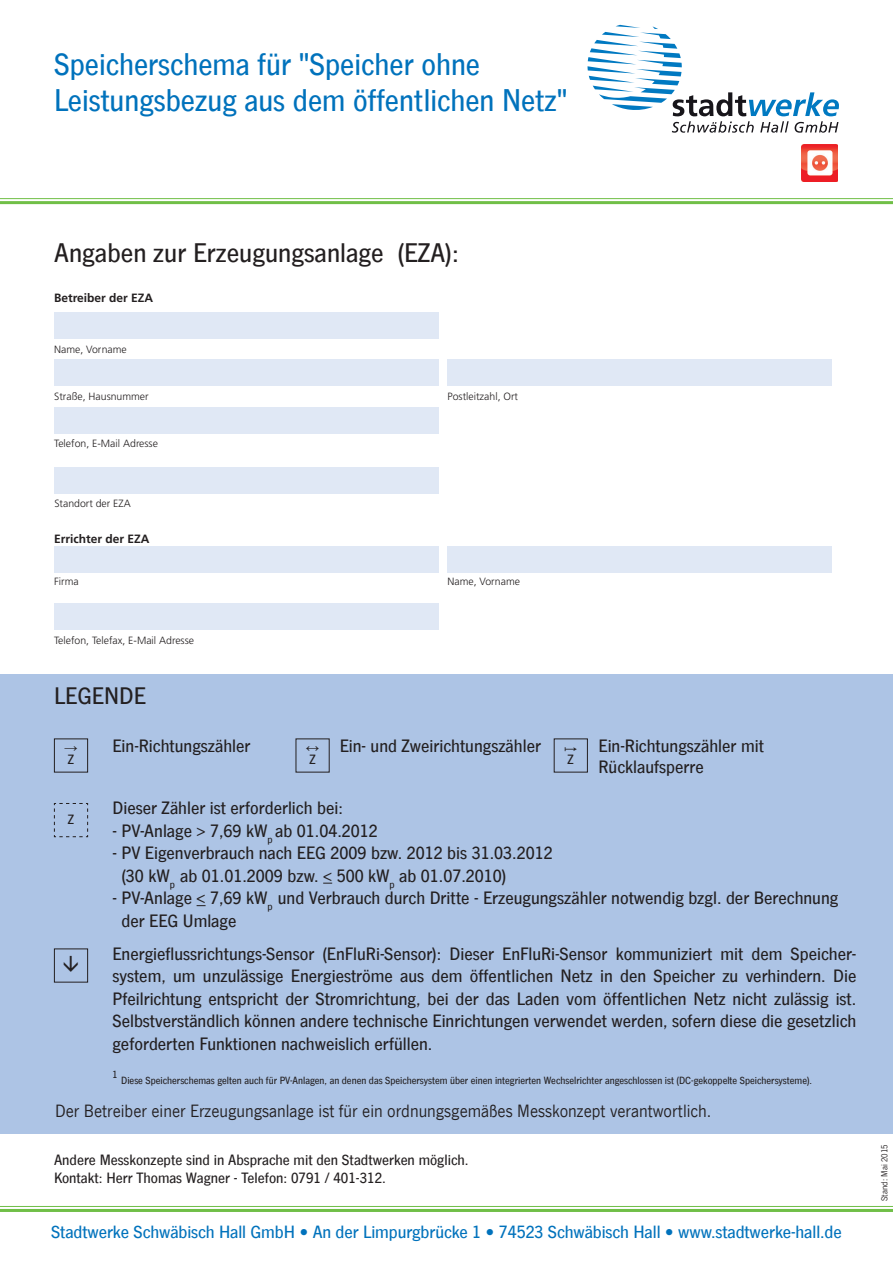
<style>
.page{position:relative;width:893px;height:1263px;background:#fff}
.page>*{position:absolute;margin:0;border:0;box-sizing:border-box;transform-origin:0 0}
.t1{font:500 31.8px/36px "News Gothic Com";color:#0072bc;scale:.96 1}
.t2{font:500 27.3px "News Gothic Com";color:#231f20}
.t3{font:500 24.3px "News Gothic Com";color:#231f20}
.t4{font:500 18.15px/22.5px "News Gothic Com";color:#231f20}
.t5{font:500 18px "News Gothic Com";letter-spacing:-.005em;color:#0072bc}
.t6{font:18px "News Gothic Com";color:#231f20}
.t7{font:16.65px "Lucida Sans Unicode";color:#231f20}
.t8{font:500 15.15px/18px "News Gothic Com";color:#231f20}
.t9{font:500 13.65px "News Gothic Com";color:#231f20}
.t10{font:500 13.65px "Franklin Gothic";color:#231f20}
.t11{font:700 12px "Frutiger CE";color:#231f20}
.t12{font:500 10.65px "News Gothic Com";color:#231f20;scale:.96 1}
.t13{font:300 10.5px "Frutiger";color:#231f20}
.t14{font:500 10.5px "News Gothic Com";color:#231f20;scale:.96 1}
.t15{font:9px "News Gothic Com";color:#231f20}
</style>
<div class="page">
<svg style="left:587px;top:25px;width:252px;height:108px"></svg>
<hr style="left:0;top:198px;width:893px;height:1px;background:#70bf47">
<hr style="left:0;top:201px;width:893px;height:3px;background:#70bf47">
<hr style="left:0;top:1206px;width:893px;height:1px;background:#70bf47">
<hr style="left:0;top:1209px;width:893px;height:3px;background:#70bf47">
<img style="left:801px;top:145px;width:37px;height:37px">
<div style="left:0;top:674px;width:893px;height:459px;background:#adc4e5"></div>
<div style="left:54px;top:738px;width:34px;height:34px;border:1px solid #231f20"></div>
<svg style="left:54px;top:803px;width:34px;height:34px"></svg>
<div style="left:54px;top:948px;width:34px;height:34px;border:1px solid #231f20"></div>
<div style="left:54px;top:360px;width:385px;height:26px;background:#e0e8f5"></div>
<div style="left:54px;top:312px;width:385px;height:27px;background:#e0e8f5"></div>
<div style="left:54px;top:546px;width:385px;height:26px;background:#e0e8f5"></div>
<div style="left:447px;top:360px;width:385px;height:26px;background:#e0e8f5"></div>
<div style="left:54px;top:407px;width:385px;height:27px;background:#e0e8f5"></div>
<div style="left:54px;top:467px;width:385px;height:27px;background:#e0e8f5"></div>
<div style="left:447px;top:546px;width:385px;height:26px;background:#e0e8f5"></div>
<div style="left:54px;top:603px;width:385px;height:27px;background:#e0e8f5"></div>
<h1 class="t1" style="left:54px;top:47px;width:536px">Speicherschema für "Speicher ohne<br>Leistungsbezug aus dem öffentlichen Netz"</h1>
<h2 class="t2" style="left:54px;top:238px;width:406px">Angaben zur Erzeugungsanlage (EZA):</h2>
<p class="t11" style="left:54px;top:291px;width:101px">Betreiber der EZA</p>
<p class="t13" style="left:54px;top:343px;width:74px">Name, Vorname</p>
<p class="t13" style="left:54px;top:390px;width:96px">Straße, Hausnummer</p>
<p class="t13" style="left:54px;top:438px;width:105px">Telefon, E-Mail Adresse</p>
<p class="t13" style="left:54px;top:498px;width:78px">Standort der EZA</p>
<p class="t11" style="left:54px;top:531px;width:97px">Errichter der EZA</p>
<p class="t13" style="left:447px;top:390px;width:72px">Postleitzahl, Ort</p>
<p class="t13" style="left:54px;top:576px;width:26px">Firma</p>
<p class="t13" style="left:447px;top:576px;width:74px">Name, Vorname</p>
<p class="t13" style="left:54px;top:634px;width:141px">Telefon, Telefax, E-Mail Adresse</p>
<h3 class="t3" style="left:54px;top:683px;width:93px">LEGENDE</h3>
<p class="t4" style="left:112px;top:734px;width:140px">Ein-Richtungszähler</p>
<p class="t4" style="left:340px;top:734px;width:203px">Ein- und Zweirichtungszähler</p>
<p class="t4" style="left:598px;top:735px;width:167px;line-height:21.6px">Ein-Richtungszähler mit<br>Rücklaufsperre</p>
<p class="t10" style="left:306px;top:739px;width:15px">↔</p>
<p class="t9" style="left:309px;top:752px;width:8px">Z</p>
<p class="t10" style="left:64px;top:739px;width:15px">→</p>
<p class="t9" style="left:68px;top:752px;width:8px">Z</p>
<p class="t7" style="left:563px;top:735px;width:17px">↦</p>
<p class="t9" style="left:568px;top:752px;width:8px">Z</p>
<p class="t9" style="left:68px;top:811px;width:8px">Z</p>
<p class="t4" style="left:112px;top:797px;width:232px">Dieser Zähler ist erforderlich bei:</p>
<p class="t4" style="left:112px;top:819px;width:267px">- PV-Anlage &gt; 7,69 kW<sub>p</sub> ab 01.04.2012</p>
<p class="t4" style="left:121px;top:842px;width:433px;text-indent:-9px">- PV Eigenverbrauch nach EEG 2009 bzw. 2012 bis 31.03.2012 (30 kW<sub>p</sub> ab 01.01.2009 bzw. &lt; 500 kW<sub>p</sub> ab 01.07.2010)</p>
<p class="t4" style="left:121px;top:887px;width:718px;text-indent:-9px">- PV-Anlage &lt; 7,69 kW<sub>p</sub> und Verbrauch durch Dritte - Erzeugungszähler notwendig bzgl. der Berechnung der EEG Umlage</p>
<p class="t4" style="left:112px;top:942px;width:745px;text-align:justify">Energieflussrichtungs-Sensor (EnFluRi-Sensor): Dieser EnFluRi-Sensor kommuniziert mit dem Speicher&shy;system, um unzulässige Energieströme aus dem öffentlichen Netz in den Speicher zu verhindern. Die Pfeilrichtung entspricht der Stromrichtung, bei der das Laden vom öffentlichen Netz nicht zulässig ist.<br>Selbstverständlich können andere technische Einrichtungen verwendet werden, sofern diese die gesetzlich geforderten Funktionen nachweislich erfüllen.</p>
<p class="t14" style="left:112px;top:1069px;width:7px">1</p>
<p class="t12" style="left:121px;top:1074px;width:721px">Diese Speicherschemas gelten auch für PV-Anlagen, an denen das Speichersystem über einen integrierten Wechselrichter angeschlossen ist (DC-gekoppelte Speichersysteme).</p>
<p class="t6" style="left:55px;top:1101px;width:658px">Der Betreiber einer Erzeugungsanlage ist für ein ordnungsgemäßes Messkonzept verantwortlich.</p>
<p class="t8" style="left:54px;top:1151px;width:416px">Andere Messkonzepte sind in Absprache mit den Stadtwerken möglich.<br>Kontakt: Herr Thomas Wagner - Telefon: 0791 / 401-312.</p>
<p class="t5" style="left:51px;top:1222px;width:792px">Stadtwerke Schwäbisch Hall GmbH • An der Limpurgbrücke 1 • 74523 Schwäbisch Hall • www.stadtwerke-hall.de</p>
<p class="t15" style="left:880px;top:1201px;width:58px;rotate:-90deg">Stand: Mai 2015</p>
</div>
